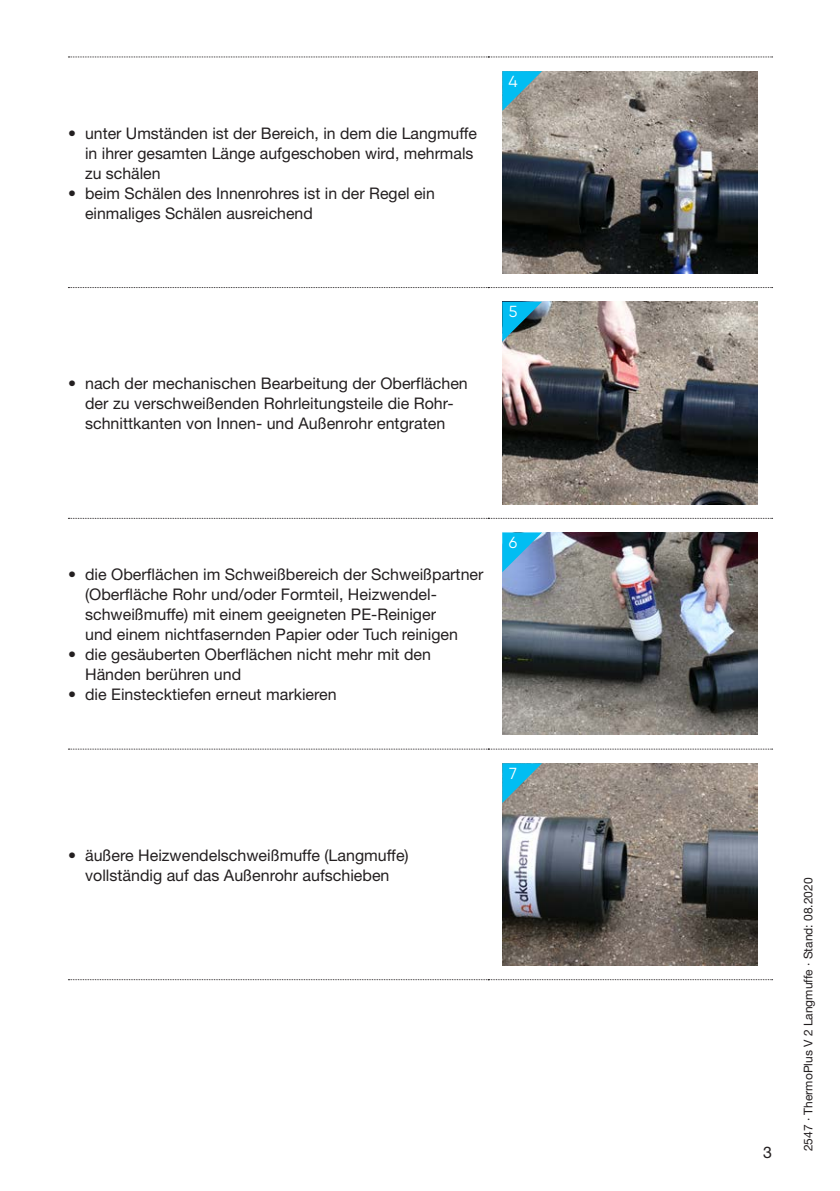
<style>
.page{position:relative;width:840px;height:1191px;background:#fff}
.page>*{position:absolute;margin:0;border:0;box-sizing:border-box;transform-origin:0 0}
.t1{font:16px/20px "Helvetica Neue";color:#231f20}
.Highlight_text_tools{font:16px "Gilroy";color:#fff}
.t2{font:12px "Helvetica Neue";color:#231f20}
</style>
<div class="page">
<svg style="left:68px;top:57px;width:704px;height:1px"></svg>
<svg style="left:68px;top:287px;width:704px;height:1px"></svg>
<svg style="left:68px;top:518px;width:704px;height:1px"></svg>
<svg style="left:68px;top:748px;width:704px;height:1px"></svg>
<svg style="left:68px;top:979px;width:704px;height:1px"></svg>
<img style="left:502px;top:71px;width:255px;height:202px">
<svg style="left:502px;top:71px;width:39px;height:40px;background:#50aac0"></svg>
<img style="left:502px;top:302px;width:255px;height:202px">
<svg style="left:502px;top:302px;width:39px;height:39px;background:#3594ad"></svg>
<img style="left:502px;top:532px;width:255px;height:203px">
<svg style="left:502px;top:532px;width:39px;height:40px;background:#41ace1"></svg>
<img style="left:502px;top:763px;width:255px;height:202px">
<svg style="left:502px;top:763px;width:39px;height:40px;background:#4da7bd"></svg>
<p class="t1" style="left:85px;top:123px;width:393px;text-indent:-17px">• unter Umständen ist der Bereich, in dem die Langmuffe in ihrer gesamten Länge aufgeschoben wird, mehrmals zu schälen</p>
<p class="t1" style="left:85px;top:183px;width:351px;text-indent:-17px">• beim Schälen des Innenrohres ist in der Regel ein einmaliges Schälen ausreichend</p>
<p class="Highlight_text_tools" style="left:508px;top:71px;width:11px">4</p>
<p class="t1" style="left:68px;top:373px;width:401px;text-align:center">• nach der mechanischen Bearbeitung der Oberflächen der zu verschweißenden Rohrleitungsteile die Rohr&shy;schnittkanten von Innen- und Außenrohr entgraten</p>
<p class="Highlight_text_tools" style="left:508px;top:302px;width:10px">5</p>
<p class="t1" style="left:85px;top:564px;width:399px;text-indent:-17px">• die Oberflächen im Schweißbereich der Schweißpartner (Oberfläche Rohr und/oder Formteil, Heizwendel&shy;schweißmuffe) mit einem geeigneten PE-Reiniger<br>und einem nichtfasernden Papier oder Tuch reinigen</p>
<p class="t1" style="left:85px;top:644px;width:347px;text-indent:-17px">• die gesäuberten Oberflächen nicht mehr mit den<br>Händen berühren und</p>
<p class="t1" style="left:68px;top:684px;width:270px">• die Einstecktiefen erneut markieren</p>
<p class="Highlight_text_tools" style="left:508px;top:533px;width:10px">6</p>
<p class="Highlight_text_tools" style="left:509px;top:763px;width:9px">7</p>
<p class="t1" style="left:68px;top:844px;width:342px;text-align:center">• äußere Heizwendelschweißmuffe (Langmuffe) vollständig auf das Außenrohr aufschieben</p>
<p class="t1" style="left:762px;top:1142px;width:10px">3</p>
<p class="t2" style="left:800px;top:1151px;width:275px;rotate:-90deg">2547 · ThermoPlus V 2 Langmuffe · Stand: 08.2020</p>
</div>
